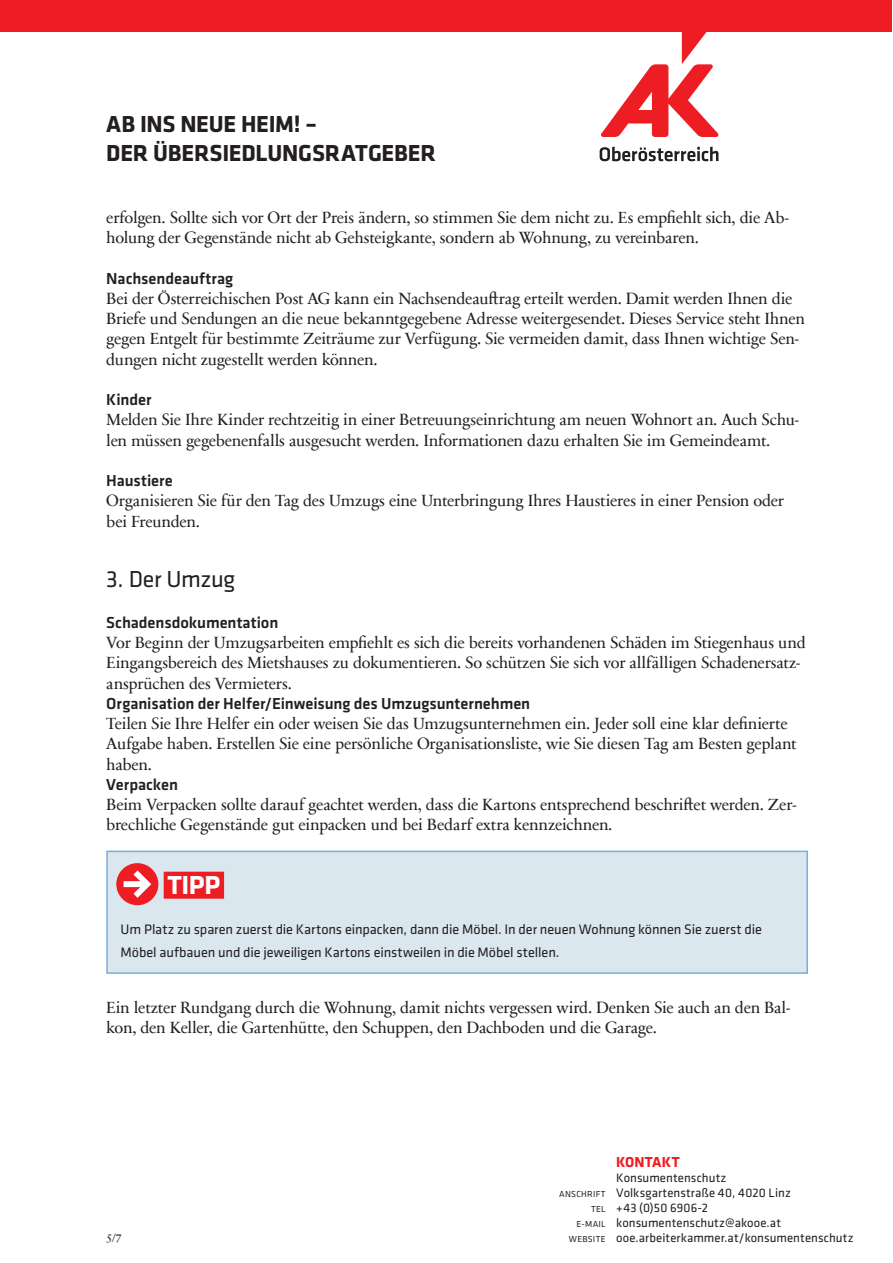
<style>
.page{position:relative;width:893px;height:1263px;background:#fff}
.page>*{position:absolute;margin:0;border:0;box-sizing:border-box;transform-origin:0 0}
.t1{font:700 27px "Klavika Basic";color:#fff}
.t2{font:700 24px/28.8px "Klavika Basic";letter-spacing:-.01em;color:#231f20}
.t3{font:24px "Klavika Basic";letter-spacing:-.015em;color:#231f20}
.t4{font:16.5px/20.2px "Sabon Next Com";letter-spacing:-.015em;color:#231f20}
.t5{font:500 16.5px "Klavika Basic";letter-spacing:-.005em;color:#231f20}
.t6{font:700 15px "Klavika Basic";letter-spacing:.01em;color:#ee1d23}
.t7{font:14.25px/22.5px "Klavika Basic";letter-spacing:-.005em;color:#231f20}
.t8{font:12.75px "Klavika Basic";letter-spacing:.005em;color:#231f20}
.t9{font:12px "Sabon Next Com";color:#231f20}
.s1{font-size:9px}
</style>
<div class="page">
<div style="left:0;top:0;width:892px;height:32px;background:#ee1d23"></div>
<svg style="left:601px;top:32px;width:118px;height:105px"></svg>
<svg style="left:600px;top:147px;width:118px;height:14px"></svg>
<div style="left:107px;top:851px;width:700px;height:122px;background:#dae7ee"></div>
<div style="left:164px;top:872px;width:60px;height:27px;background:#ee1d23"></div>
<div style="left:106px;top:851px;width:702px;height:123px;border:2px solid #79aede"></div>
<div style="left:116px;top:863px;width:42px;height:42px;background:#ee1d23;border-radius:50%"></div>
<svg style="left:124px;top:870px;width:27px;height:28px"></svg>
<h2 class="t2" style="left:106px;top:109px;width:331px">AB INS NEUE HEIM! –<br>DER ÜBERSIEDLUNGSRATGEBER</h2>
<p class="t4" style="left:106px;top:206px;width:684px">erfolgen. Sollte sich vor Ort der Preis ändern, so stimmen Sie dem nicht zu. Es empfiehlt sich, die Ab&shy;holung der Gegenstände nicht ab Gehsteigkante, sondern ab Wohnung, zu vereinbaren.</p>
<p class="t5" style="left:106px;top:267px;width:128px">Nachsendeauftrag</p>
<p class="t4" style="left:106px;top:287px;width:700px">Bei der Österreichischen Post AG kann ein Nachsendeauftrag erteilt werden. Damit werden Ihnen die Briefe und Sendungen an die neue bekanntgegebene Adresse weitergesendet. Dieses Service steht Ihnen gegen Entgelt für bestimmte Zeiträume zur Verfügung. Sie vermeiden damit, dass Ihnen wichtige Sen&shy;dungen nicht zugestellt werden können.</p>
<p class="t5" style="left:106px;top:388px;width:47px">Kinder</p>
<p class="t4" style="left:106px;top:409px;width:694px">Melden Sie Ihre Kinder rechtzeitig in einer Betreuungseinrichtung am neuen Wohnort an. Auch Schu&shy;len müssen gegebenenfalls ausgesucht werden. Informationen dazu erhalten Sie im Gemeindeamt.</p>
<p class="t5" style="left:106px;top:469px;width:68px">Haustiere</p>
<p class="t4" style="left:106px;top:490px;width:679px">Organisieren Sie für den Tag des Umzugs eine Unterbringung Ihres Haustieres in einer Pension oder bei Freunden.</p>
<h2 class="t3" style="left:106px;top:564px;width:131px">3. Der Umzug</h2>
<p class="t5" style="left:106px;top:611px;width:174px">Schadensdokumentation</p>
<p class="t4" style="left:106px;top:632px;width:701px">Vor Beginn der Umzugsarbeiten empfiehlt es sich die bereits vorhandenen Schäden im Stiegenhaus und<br>Eingangsbereich des Mietshauses zu dokumentieren. So schützen Sie sich vor allfälligen Schadenersatz&shy;ansprüchen des Vermieters.</p>
<p class="t5" style="left:106px;top:692px;width:425px">Organisation der Helfer/Einweisung des Umzugsunternehmen</p>
<p class="t4" style="left:106px;top:713px;width:692px">Teilen Sie Ihre Helfer ein oder weisen Sie das Umzugsunternehmen ein. Jeder soll eine klar definierte<br>Aufgabe haben. Erstellen Sie eine persönliche Organisationsliste, wie Sie diesen Tag am Besten geplant haben.</p>
<p class="t5" style="left:106px;top:773px;width:73px">Verpacken</p>
<p class="t4" style="left:106px;top:794px;width:692px">Beim Verpacken sollte darauf geachtet werden, dass die Kartons entsprechend beschriftet werden. Zer&shy;brechliche Gegenstände gut einpacken und bei Bedarf extra kennzeichnen.</p>
<h1 class="t1" style="left:167px;top:865px;width:54px">TIPP</h1>
<p class="t7" style="left:121px;top:918px;width:643px">Um Platz zu sparen zuerst die Kartons einpacken, dann die Möbel. In der neuen Wohnung können Sie zuerst die<br>Möbel aufbauen und die jeweiligen Kartons einstweilen in die Möbel stellen.</p>
<p class="t4" style="left:106px;top:996px;width:685px">Ein letzter Rundgang durch die Wohnung, damit nichts vergessen wird. Denken Sie auch an den Bal&shy;kon, den Keller, die Gartenhütte, den Schuppen, den Dachboden und die Garage.</p>
<p class="t6" style="left:616px;top:1151px;width:65px">KONTAKT</p>
<p class="t8" style="left:616px;top:1169px;width:112px">Konsumentenschutz</p>
<p class="t8" style="left:559px;top:1184px;width:233px"><span class="s1">ANSCHRIFT</span> Volksgartenstraße 40, 4020 Linz</p>
<p class="t8" style="left:591px;top:1199px;width:119px"><span class="s1">TEL</span> +43 (0)50 6906-2</p>
<p class="t8" style="left:576px;top:1214px;width:206px"><span class="s1">E-MAIL</span> konsumentenschutz@akooe.at</p>
<p class="t9" style="left:106px;top:1228px;width:17px">5/7</p>
<p class="t8" style="left:569px;top:1229px;width:286px"><span class="s1">WEBSITE</span> ooe.arbeiterkammer.at/konsumentenschutz</p>
</div>
